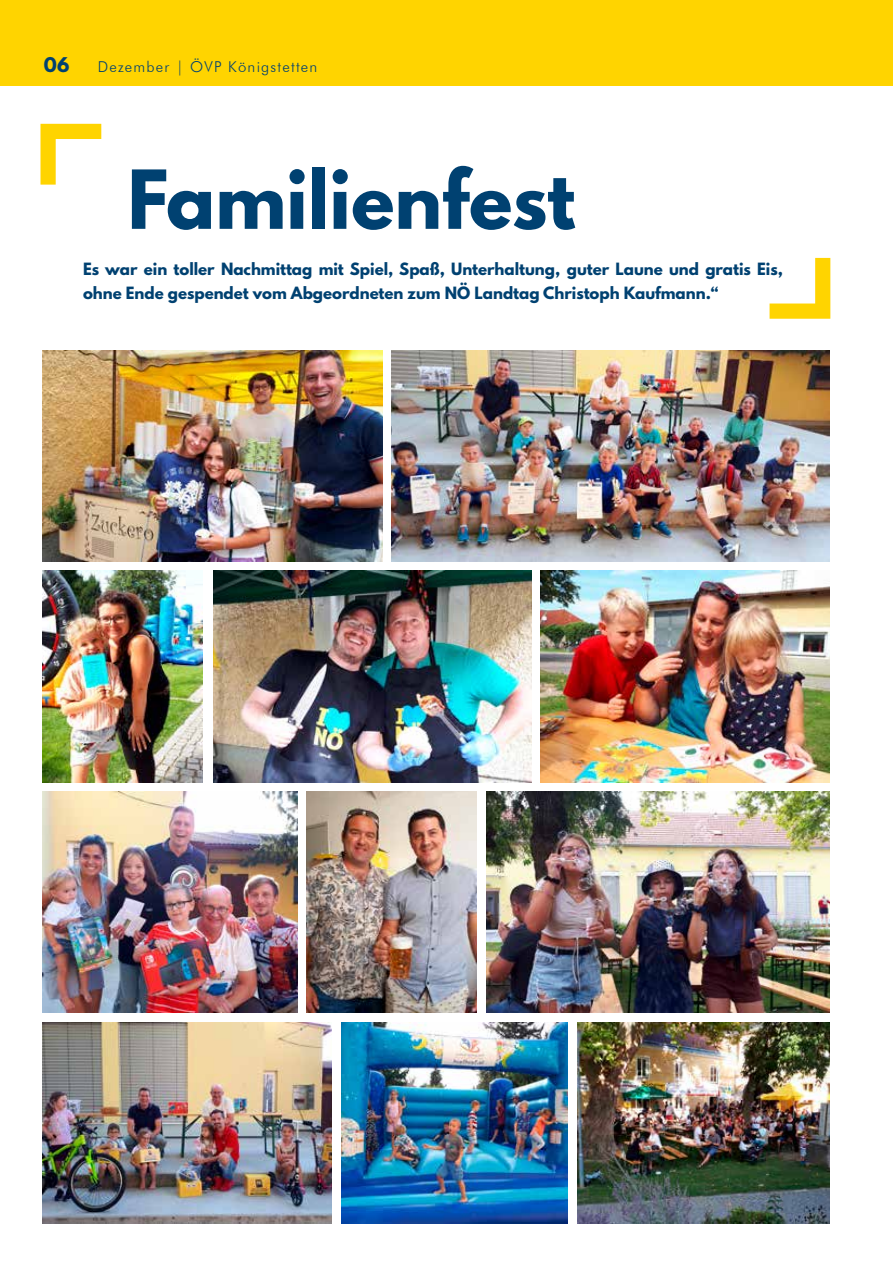
<style>
.page{position:relative;width:893px;height:1263px;background:#fff}
.page>*{position:absolute;margin:0;border:0;box-sizing:border-box;transform-origin:0 0}
.t1{font:700 72px "League Spartan";color:#004171}
.t2{font:700 18px "League Spartan";color:#004171}
.t3{font:700 15px/24px "League Spartan";color:#004171}
.t4{font:300 15px "Futura BT";letter-spacing:.08em;color:#004171}
</style>
<div class="page">
<div style="left:0;top:0;width:893px;height:85px;background:#ffd400"></div>
<svg style="left:41px;top:124px;width:60px;height:61px"></svg>
<svg style="left:770px;top:258px;width:60px;height:61px"></svg>
<img style="left:43px;top:350px;width:340px;height:212px">
<img style="left:43px;top:1023px;width:289px;height:200px">
<img style="left:43px;top:571px;width:159px;height:211px">
<img style="left:43px;top:791px;width:254px;height:222px">
<img style="left:392px;top:350px;width:437px;height:212px">
<img style="left:577px;top:1023px;width:252px;height:200px">
<img style="left:342px;top:1023px;width:225px;height:200px">
<img style="left:213px;top:571px;width:318px;height:211px">
<img style="left:307px;top:791px;width:169px;height:222px">
<img style="left:540px;top:571px;width:289px;height:211px">
<img style="left:486px;top:791px;width:343px;height:222px">
<p class="t2" style="left:44px;top:50px;width:28px">06</p>
<p class="t4" style="left:98px;top:57px;width:221px">Dezember | ÖVP Königstetten</p>
<h1 class="t1" style="left:128px;top:143px;width:449px">Familienfest</h1>
<p class="t3" style="left:83px;top:256px;width:701px">Es war ein toller Nachmittag mit Spiel, Spaß, Unterhaltung, guter Laune und gratis Eis, ohne Ende gespendet vom Abgeordneten zum NÖ Landtag Christoph Kaufmann.“</p>
</div>
